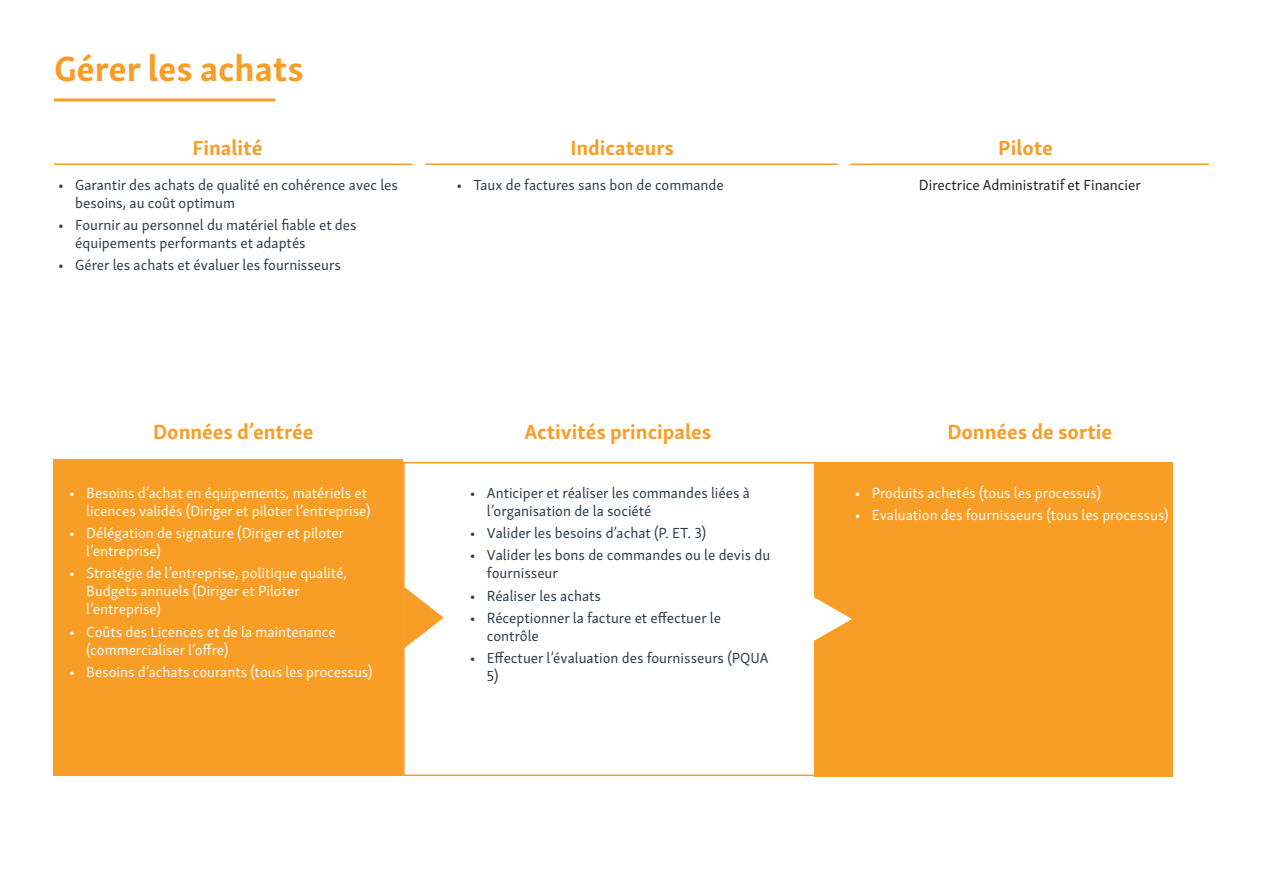
<style>
.page{position:relative;width:1263px;height:893px;background:#fff}
.page>*{position:absolute;margin:0;border:0;box-sizing:border-box;transform-origin:0 0}
.t1{font:700 36px "Skolar Sans Latn";color:#f89d25}
.t2{font:700 21px "Skolar Sans Latn";color:#f89d25}
.t3{font:15px/18px "Skolar Sans Latn";color:#2b3b4a}
.t4{font:15px/18px "Skolar Sans Latn";color:#fff}
.t5{font:15px "Skolar Sans Latn";color:#231f20}
</style>
<div class="page">
<div style="left:814px;top:462px;width:359px;height:314px;background:#f89d25"></div>
<div style="left:53px;top:459px;width:350px;height:317px;background:#f89d25"></div>
<svg style="left:403px;top:462px;width:453px;height:315px"></svg>
<svg style="left:403px;top:586px;width:41px;height:63px"></svg>
<hr style="left:54px;top:98px;width:221px;height:3px;background:#f89d25">
<hr style="left:54px;top:164px;width:358px;height:1px;background:#f89d25">
<hr style="left:425px;top:164px;width:413px;height:1px;background:#f89d25">
<hr style="left:850px;top:164px;width:359px;height:1px;background:#f89d25">
<h1 class="t1" style="left:54px;top:39px;width:251px">Gérer les achats</h1>
<h2 class="t2" style="left:193px;top:131px;width:71px">Finalité</h2>
<p class="t3" style="left:75px;top:175px;width:324px;text-indent:-17px">• Garantir des achats de qualité en cohérence avec les besoins, au coût optimum</p>
<p class="t3" style="left:75px;top:215px;width:283px;text-indent:-17px">• Fournir au personnel du matériel fiable et des équipements performants et adaptés</p>
<p class="t3" style="left:58px;top:255px;width:284px">• Gérer les achats et évaluer les fournisseurs</p>
<h2 class="t2" style="left:570px;top:131px;width:105px">Indicateurs</h2>
<h2 class="t2" style="left:998px;top:131px;width:56px">Pilote</h2>
<p class="t3" style="left:456px;top:174px;width:269px">• Taux de factures sans bon de commande</p>
<p class="t5" style="left:919px;top:173px;width:224px">Directrice Administratif et Financier</p>
<h2 class="t2" style="left:153px;top:415px;width:162px">Données d’entrée</h2>
<p class="t4" style="left:69px;top:483px;width:303px;text-align:right">• Besoins d’achat en équipements, matériels et licences validés (Diriger et piloter l’entreprise)</p>
<p class="t4" style="left:86px;top:523px;width:260px;text-indent:-17px">• Délégation de signature (Diriger et piloter l’entreprise)</p>
<p class="t4" style="left:86px;top:563px;width:262px;text-indent:-17px">• Stratégie de l’entreprise, politique qualité,<br>Budgets annuels (Diriger et Piloter l’entreprise)</p>
<p class="t4" style="left:86px;top:621px;width:251px;text-indent:-17px">• Coûts des Licences et de la maintenance (commercialiser l’offre)</p>
<p class="t4" style="left:69px;top:662px;width:305px">• Besoins d’achats courants (tous les processus)</p>
<h2 class="t2" style="left:524px;top:415px;width:189px">Activités principales</h2>
<p class="t3" style="left:487px;top:483px;width:264px;text-indent:-17px">• Anticiper et réaliser les commandes liées à l’organisation de la société</p>
<p class="t3" style="left:470px;top:523px;width:238px">• Valider les besoins d’achat (P. ET. 3)</p>
<p class="t3" style="left:487px;top:545px;width:285px;text-indent:-17px">• Valider les bons de commandes ou le devis du fournisseur</p>
<p class="t3" style="left:470px;top:585px;width:133px">• Réaliser les achats</p>
<p class="t3" style="left:487px;top:608px;width:236px;text-indent:-17px">• Réceptionner la facture et effectuer le contrôle</p>
<p class="t3" style="left:487px;top:648px;width:283px;text-indent:-17px">• Effectuer l’évaluation des fournisseurs (PQUA<br>5)</p>
<h2 class="t2" style="left:947px;top:415px;width:166px">Données de sortie</h2>
<p class="t4" style="left:855px;top:483px;width:248px">• Produits achetés (tous les processus)</p>
<p class="t4" style="left:855px;top:505px;width:315px">• Evaluation des fournisseurs (tous les processus)</p>
</div>
